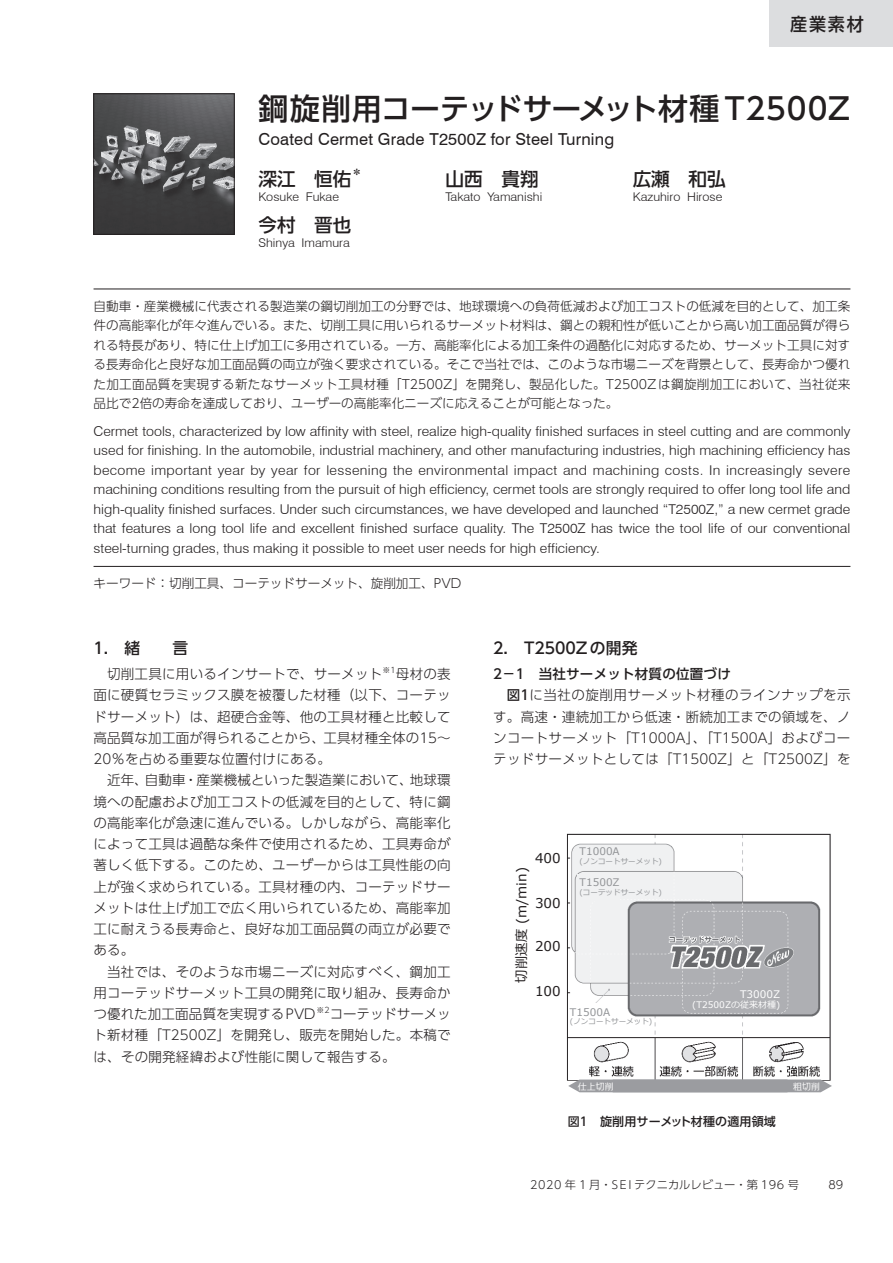
<style>
.page{position:relative;width:893px;height:1263px;background:#fff}
.page>*{position:absolute;margin:0;border:0;box-sizing:border-box;transform-origin:0 0}
.t1{font:500 30px "UD Shin Go Pro";letter-spacing:-.01em;color:#231f20}
.t2{font:500 18.6px "UD Shin Go Pro";color:#231f20}
.t3{font:500 18px "UD Shin Go Pro";color:#231f20;scale:.95 1}
.t4{font:16.5px "Swiss 721 BT";letter-spacing:.01em;color:#231f20}
.t5{font:500 15.75px "UD Shin Go Pro";color:#231f20}
.t6{font:300 13.5px/19.5px "Swiss 721 BT";color:#231f20;text-align:justify;scale:1.05 1}
.t7{font:300 13.5px/21.3px "UD Shin Go Pro";letter-spacing:.02em;color:#231f20;text-align:justify}
.t8{font:13.5px "Verdana";letter-spacing:.005em;color:#231f20}
.t9{font:500 13.5px "UD Shin Go Pro";letter-spacing:.02em;color:#231f20}
.t10{font:300 12.6px/19.5px "UD Shin Go Pro";color:#231f20;text-align:justify}
.t11{font:300 12px "Swiss 721 BT";color:#231f20;scale:1.05 1}
.t12{font:500 12px "UD Shin Go Pro";letter-spacing:.015em;color:#231f20}
.t13{font:300 11.25px "UD Shin Go Pro";color:#231f20}
.t14{font:500 10.8px "UD Shin Go Pro";color:#231f20}
.t15{font:10.5px "Verdana";color:#939598}
.t16{font:10.5px "Verdana";color:#fff}
.t17{font:9px "Verdana";letter-spacing:.005em;color:#fff}
.t18{font:9px "Meiryo";color:#fff}
.t19{font:300 7.8px "UD Shin Go Pro";color:#231f20}
.t20{font:7.5px "Meiryo";color:#939598}
.s1{font-weight:500}
.s2{font-family:"Meiryo"}
.s3{font-family:"Verdana"}
</style>
<div class="page">
<div style="left:770px;top:0;width:123px;height:47px;background:#dcdddf"></div>
<img style="left:95px;top:96px;width:137px;height:137px">
<div style="left:93px;top:94px;width:141px;height:141px;border:1px solid #231f20"></div>
<hr style="left:94px;top:566px;width:756px;height:1px;background:#231f20">
<hr style="left:94px;top:289px;width:756px;height:1px;background:#231f20">
<img style="left:567px;top:833px;width:264px;height:248px">
<img style="left:578px;top:874px;width:41px;height:27px">
<img style="left:575px;top:848px;width:42px;height:19px">
<div style="left:576px;top:1003px;width:45px;height:17px;background:#fff"></div>
<svg style="left:568px;top:1079px;width:264px;height:13px;background:#a1a2a5"></svg>
<img style="left:736px;top:993px;width:46px;height:18px">
<h3 class="t3" style="left:790px;top:9px;width:79px">産業素材</h3>
<h1 class="t1" style="left:258px;top:84px;width:593px">鋼旋削用コーテッドサーメット材種 T2500Z</h1>
<p class="t4" style="left:258px;top:129px;width:357px">Coated Cermet Grade T2500Z for Steel Turning</p>
<h2 class="t2" style="left:258px;top:164px;width:94px">深江　恒佑</h2>
<p class="t14" style="left:351px;top:164px;width:12px">＊</p>
<h2 class="t2" style="left:446px;top:164px;width:94px">山西　貴翔</h2>
<h2 class="t2" style="left:633px;top:164px;width:94px">広瀬　和弘</h2>
<p class="t11" style="left:258px;top:189px;width:78px">Kosuke Fukae</p>
<p class="t11" style="left:446px;top:189px;width:94px">Takato Yamanishi</p>
<p class="t11" style="left:633px;top:189px;width:87px">Kazuhiro Hirose</p>
<h2 class="t2" style="left:258px;top:210px;width:94px">今村　晋也</h2>
<p class="t11" style="left:258px;top:235px;width:89px">Shinya Imamura</p>
<p class="t10" style="left:94px;top:296px;width:758px">自動車・産業機械に代表される製造業の鋼切削加工の分野では、地球環境への負荷低減および加工コストの低減を目的として、加工条件の高能率化が年々進んでいる。また、切削工具に用いられるサーメット材料は、鋼との親和性が低いことから高い加工面品質が得られる特長があり、特に仕上げ加工に多用されている。一方、高能率化による加工条件の過酷化に対応するため、サーメット工具に対する長寿命化と良好な加工面品質の両立が強く要求されている。そこで当社では、このような市場ニーズを背景として、長寿命かつ優れた加工面品質を実現する新たなサーメット工具材種「T2500Z」を開発し、製品化した。T2500Zは鋼旋削加工において、当社従来品比で2倍の寿命を達成しており、ユーザーの高能率化ニーズに応えることが可能となった。</p>
<p class="t6" style="left:94px;top:421px;width:722px">Cermet tools, characterized by low affinity with steel, realize high-quality finished surfaces in steel cutting and are commonly used for finishing. In the automobile, industrial machinery, and other manufacturing industries, high machining efficiency has become important year by year for lessening the environmental impact and machining costs. In increasingly severe machining conditions resulting from the pursuit of high efficiency, cermet tools are strongly required to offer long tool life and high-quality finished surfaces. Under such circumstances, we have developed and launched “T2500Z,” a new cermet grade that features a long tool life and excellent finished surface quality. The T2500Z has twice the tool life of our conventional steel-turning grades, thus making it possible to meet user needs for high efficiency.</p>
<p class="t10" style="left:94px;top:573px;width:369px">キーワード：切削工具、コーテッドサーメット、旋削加工、PVD</p>
<p class="t5" style="left:93px;top:635px;width:96px">1.　緒　　言</p>
<p class="t7" style="left:107px;top:663px;width:277px">切削工具に用いるインサートで、サーメット</p>
<p class="t19" style="left:383px;top:663px;width:15px">※1</p>
<p class="t7" style="left:94px;top:663px;width:359px;text-indent:302px">母材の表面に硬質セラミックス膜を被覆した材種（以下、コーテッドサーメット）は、超硬合金等、他の工具材種と比較して高品質な加工面が得られることから、工具材種全体の15～20％を占める重要な位置付けにある。</p>
<p class="t7" style="left:94px;top:769px;width:359px;text-indent:14px">近年、自動車・産業機械といった製造業において、地球環境への配慮および加工コストの低減を目的として、特に鋼の高能率化が急速に進んでいる。しかしながら、高能率化によって工具は過酷な条件で使用されるため、工具寿命が著しく低下する。このため、ユーザーからは工具性能の向上が強く求められている。工具材種の内、コーテッドサーメットは仕上げ加工で広く用いられているため、高能率加工に耐えうる長寿命と、良好な加工面品質の両立が必要である。</p>
<p class="t7" style="left:94px;top:960px;width:359px;text-indent:14px">当社では、そのような市場ニーズに対応すべく、鋼加工用コーテッドサーメット工具の開発に取り組み、長寿命かつ優れた加工面品質を実現するPVD</p>
<p class="t19" style="left:317px;top:1003px;width:15px">※2</p>
<p class="t7" style="left:93px;top:1003px;width:359px;text-indent:236px">コーテッドサーメット新材種「T2500Z」を開発し、販売を開始した。本稿では、その開発経緯および性能に関して報告する。</p>
<p class="t5" style="left:493px;top:635px;width:146px">2.　T2500Zの開発</p>
<p class="t9" style="left:493px;top:663px;width:239px">2－1　当社サーメット材質の位置づけ</p>
<p class="t7" style="left:507px;top:684px;width:345px"><span class="s1">図1</span>に当社の旋削用サーメット材種のラインナップを示</p>
<p class="t7" style="left:493px;top:705px;width:359px">す。高速・連続加工から低速・断続加工までの領域を、ノ</p>
<p class="t7" style="left:493px;top:727px;width:359px">ンコートサーメット「T1000A」、「T1500A」およびコー</p>
<p class="t7" style="left:493px;top:748px;width:359px">テッドサーメットとしては「T1500Z」と「T2500Z」を</p>
<p class="t8" style="left:535px;top:848px;width:27px">400</p>
<p class="t8" style="left:512px;top:983px;width:117px;rotate:-90deg"><span class="s2">切削速度</span> (m/min)</p>
<p class="t8" style="left:535px;top:894px;width:27px">300</p>
<p class="t8" style="left:535px;top:937px;width:27px">200</p>
<p class="t8" style="left:535px;top:982px;width:27px">100</p>
<p class="t15" style="left:579px;top:844px;width:42px">T1000A</p>
<p class="t20" style="left:579px;top:856px;width:84px"><span class="s3">(</span>ノンコートサーメット<span class="s3">)</span></p>
<p class="t15" style="left:579px;top:875px;width:42px">T1500Z</p>
<p class="t20" style="left:579px;top:887px;width:84px"><span class="s3">(</span>コーテッドサーメット<span class="s3">)</span></p>
<p class="t15" style="left:570px;top:1004px;width:42px">T1500A</p>
<p class="t20" style="left:570px;top:1016px;width:84px"><span class="s3">(</span>ノンコートサーメット<span class="s3">)</span></p>
<p class="t16" style="left:740px;top:987px;width:42px">T3000Z</p>
<p class="t17" style="left:692px;top:999px;width:89px">(T2500Z<span class="s2">の従来材種</span>)</p>
<p class="t18" style="left:578px;top:1080px;width:37px">仕上切削</p>
<p class="t18" style="left:793px;top:1080px;width:28px">粗切削</p>
<p class="t12" style="left:568px;top:1111px;width:210px">図1　旋削用サーメット材種の適用領域</p>
<p class="t13" style="left:530px;top:1176px;width:270px">2020 年 1 月・SEI テクニカルレビュー・第 196 号</p>
<p class="t13" style="left:828px;top:1176px;width:16px">89</p>
</div>
